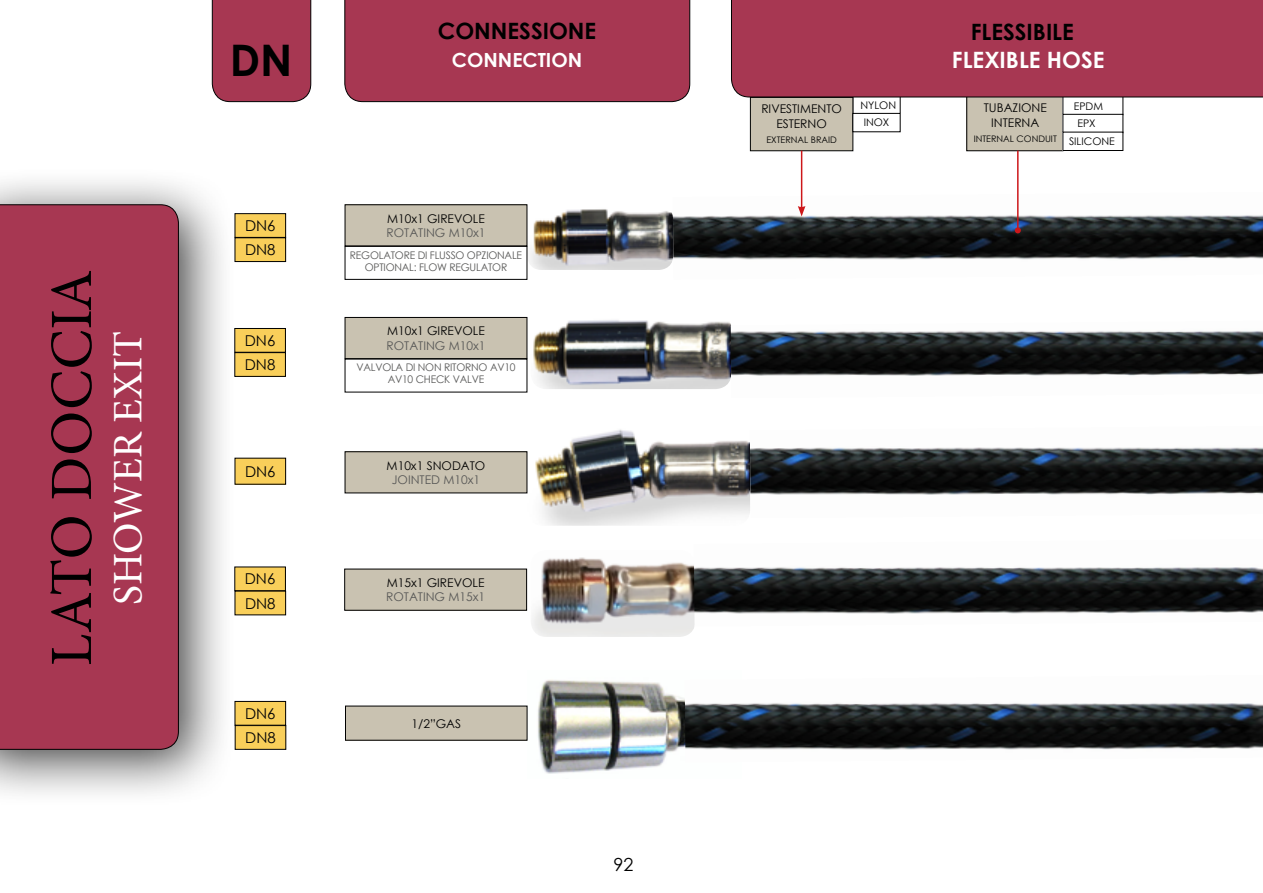
<style>
.page{position:relative;width:1263px;height:893px;background:#fff}
.page>*{position:absolute;margin:0;border:0;box-sizing:border-box;transform-origin:0 0}
.t1{font:60px "Minion Pro";letter-spacing:.005em;color:#000}
.t2{font:700 43.5px "Century Gothic";color:#000}
.t3{font:42px "Minion Pro";color:#fff}
.t4{font:700 22.5px "Century Gothic";color:#000}
.t5{font:700 22.5px "Century Gothic";color:#fff}
.t6{font:700 19.5px "Century Gothic";color:#fff}
.t7{font:18px "Century Gothic";color:#000}
.t8{font:15px "Century Gothic";color:#040405}
.t9{font:12px "Century Gothic";color:#000}
.t10{font:12px "Century Gothic";color:#575756}
.t11{font:10.5px "Century Gothic";letter-spacing:-.02em;color:#575756}
.t12{font:10.5px "Century Gothic";color:#000}
.t13{font:9px "Century Gothic";color:#000}
</style>
<div class="page">
<div style="left:967px;top:96px;width:96px;height:55px;background:#c9c2b1"></div>
<div style="left:966px;top:96px;width:97px;height:55px;border:1px solid #000"></div>
<div style="left:0;top:167px;width:237px;height:641px;background:#000;opacity:.75"></div>
<div style="left:0;top:205px;width:179px;height:544px;background:#a73752"></div>
<img style="left:527px;top:205px;width:146px;height:65px">
<img style="left:533px;top:320px;width:198px;height:69px">
<img style="left:527px;top:429px;width:223px;height:97px">
<img style="left:532px;top:557px;width:162px;height:80px">
<img style="left:673px;top:192px;width:590px;height:68px">
<img style="left:731px;top:331px;width:532px;height:45px">
<img style="left:750px;top:447px;width:513px;height:48px">
<img style="left:694px;top:567px;width:569px;height:59px">
<div style="left:345px;top:205px;width:182px;height:41px;background:#c9c2b1"></div>
<div style="left:235px;top:214px;width:51px;height:23px;background:#f9cf5a"></div>
<div style="left:235px;top:213px;width:51px;height:25px;border:1px solid #000"></div>
<div style="left:235px;top:238px;width:51px;height:24px;background:#f9cf5a"></div>
<div style="left:235px;top:238px;width:51px;height:24px;border:1px solid #000"></div>
<div style="left:345px;top:246px;width:182px;height:34px;border:1px solid #000"></div>
<div style="left:235px;top:328px;width:50px;height:24px;background:#f9cf5a"></div>
<div style="left:235px;top:328px;width:51px;height:24px;border:1px solid #000"></div>
<div style="left:235px;top:353px;width:50px;height:23px;background:#f9cf5a"></div>
<div style="left:235px;top:352px;width:51px;height:25px;border:1px solid #000"></div>
<div style="left:235px;top:458px;width:51px;height:26px;background:#f9cf5a"></div>
<div style="left:235px;top:567px;width:50px;height:24px;background:#f9cf5a"></div>
<div style="left:235px;top:567px;width:51px;height:24px;border:1px solid #000"></div>
<div style="left:212px;top:0;width:99px;height:102px;background:#a73752"></div>
<div style="left:345px;top:0;width:345px;height:102px;background:#a73752"></div>
<img style="left:527px;top:680px;width:158px;height:94px">
<div style="left:345px;top:706px;width:182px;height:34px;background:#c9c2b1"></div>
<div style="left:235px;top:591px;width:51px;height:24px;background:#f9cf5a"></div>
<img style="left:685px;top:703px;width:578px;height:47px">
<div style="left:235px;top:701px;width:51px;height:24px;background:#f9cf5a"></div>
<div style="left:235px;top:701px;width:51px;height:24px;border:1px solid #000"></div>
<div style="left:235px;top:726px;width:51px;height:23px;background:#f9cf5a"></div>
<div style="left:235px;top:725px;width:51px;height:24px;border:1px solid #000"></div>
<div style="left:750px;top:97px;width:103px;height:54px;background:#c9c2b1"></div>
<div style="left:750px;top:97px;width:103px;height:54px;border:1px solid #040606"></div>
<div style="left:345px;top:317px;width:182px;height:42px;background:#c9c2b1"></div>
<div style="left:345px;top:317px;width:182px;height:42px;border:1px solid #000"></div>
<div style="left:345px;top:452px;width:182px;height:41px;background:#c9c2b1"></div>
<div style="left:345px;top:569px;width:182px;height:41px;background:#c9c2b1"></div>
<hr style="left:801px;top:151px;width:1px;height:57px;background:#cd171a">
<svg style="left:798px;top:206px;width:7px;height:10px"></svg>
<hr style="left:1017px;top:151px;width:1px;height:79px;background:#cd171a">
<svg style="left:1015px;top:227px;width:6px;height:6px"></svg>
<div style="left:853px;top:113px;width:47px;height:19px;border:1px solid #000"></div>
<div style="left:1063px;top:114px;width:60px;height:19px;border:1px solid #000"></div>
<div style="left:731px;top:0;width:532px;height:97px;background:#a73752"></div>
<div style="left:1063px;top:132px;width:60px;height:19px;border:1px solid #000"></div>
<p class="t1" style="left:32px;top:666px;width:398px;rotate:-90deg">LATO DOCCIA</p>
<p class="t3" style="left:100px;top:605px;width:275px;rotate:-90deg">SHOWER EXIT</p>
<p class="t2" style="left:230px;top:27px;width:64px">DN</p>
<p class="t4" style="left:438px;top:14px;width:160px">CONNESSIONE</p>
<p class="t6" style="left:452px;top:45px;width:132px">CONNECTION</p>
<p class="t9" style="left:387px;top:210px;width:99px">M10x1 GIREVOLE</p>
<p class="t10" style="left:386px;top:224px;width:100px">ROTATING M10x1</p>
<p class="t8" style="left:245px;top:215px;width:32px">DN6</p>
<p class="t8" style="left:245px;top:239px;width:32px">DN8</p>
<p class="t11" style="left:350px;top:248px;width:174px">REGOLATORE DI FLUSSO OPZIONALE</p>
<p class="t11" style="left:365px;top:260px;width:144px">OPTIONAL: FLOW REGULATOR</p>
<p class="t8" style="left:245px;top:330px;width:32px">DN6</p>
<p class="t8" style="left:245px;top:354px;width:32px">DN8</p>
<p class="t8" style="left:245px;top:461px;width:32px">DN6</p>
<p class="t8" style="left:245px;top:569px;width:32px">DN6</p>
<p class="t8" style="left:245px;top:593px;width:32px">DN8</p>
<p class="t8" style="left:245px;top:703px;width:32px">DN6</p>
<p class="t8" style="left:245px;top:727px;width:32px">DN8</p>
<p class="t9" style="left:387px;top:323px;width:99px">M10x1 GIREVOLE</p>
<p class="t10" style="left:386px;top:337px;width:100px">ROTATING M10x1</p>
<p class="t11" style="left:356px;top:360px;width:161px">VALVOLA DI NON RITORNO AV10</p>
<p class="t11" style="left:388px;top:372px;width:98px">AV10 CHECK VALVE</p>
<p class="t9" style="left:387px;top:457px;width:100px">M10x1 SNODATO</p>
<p class="t10" style="left:392px;top:471px;width:90px">JOINTED M10x1</p>
<p class="t9" style="left:387px;top:574px;width:99px">M15x1 GIREVOLE</p>
<p class="t10" style="left:386px;top:589px;width:100px">ROTATING M15x1</p>
<p class="t9" style="left:411px;top:715px;width:51px">1/2”GAS</p>
<h3 class="t7" style="left:613px;top:852px;width:21px">92</h3>
<p class="t9" style="left:761px;top:100px;width:82px">RIVESTIMENTO</p>
<p class="t9" style="left:776px;top:115px;width:52px">ESTERNO</p>
<p class="t13" style="left:766px;top:133px;width:72px">EXTERNAL BRAID</p>
<p class="t12" style="left:860px;top:98px;width:37px">NYLON</p>
<p class="t12" style="left:864px;top:115px;width:27px">INOX</p>
<p class="t4" style="left:971px;top:15px;width:105px">FLESSIBILE</p>
<p class="t5" style="left:952px;top:43px;width:154px">FLEXIBLE HOSE</p>
<p class="t9" style="left:984px;top:99px;width:64px">TUBAZIONE</p>
<p class="t9" style="left:991px;top:114px;width:50px">INTERNA</p>
<p class="t13" style="left:974px;top:132px;width:85px">INTERNAL CONDUIT</p>
<p class="t12" style="left:1074px;top:99px;width:31px">EPDM</p>
<p class="t12" style="left:1077px;top:116px;width:20px">EPX</p>
<p class="t12" style="left:1069px;top:134px;width:47px">SILICONE</p>
</div>
